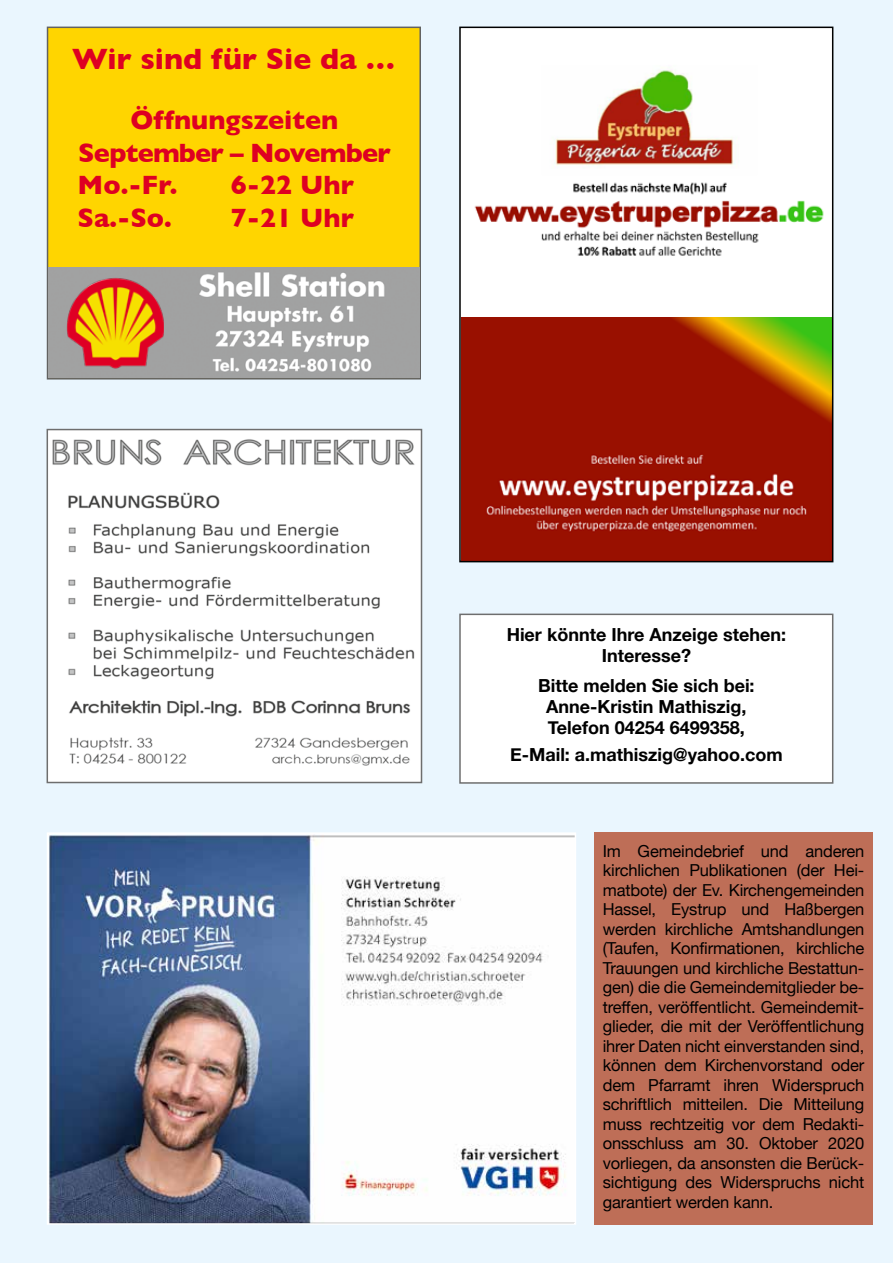
<style>
.page{position:relative;width:893px;height:1263px;background:#eaf6fe}
.page>*{position:absolute;margin:0;border:0;box-sizing:border-box;transform-origin:0 0}
.t1{font:700 30px "Gill Sans";color:#de0022}
.t2{font:700 27px/32.4px "Gill Sans";letter-spacing:-.02em;color:#de0022}
.t3{font:700 27px "Gill Sans";color:#de0022}
.t4{font:700 18px/21px "Helvetica Neue";color:#000;text-align:center}
.t5{font:16.5px/19.5px "Helvetica Neue";letter-spacing:-.01em;color:#000;text-align:justify}
</style>
<div class="page">
<div style="left:594px;top:832px;width:279px;height:393px;background:#be6e57"></div>
<img style="left:50px;top:835px;width:523px;height:387px">
<div style="left:47px;top:832px;width:529px;height:393px;border:2px solid #fff"></div>
<div style="left:47px;top:27px;width:374px;height:352px;background:#ffd500;border:2px solid #626261"></div>
<img style="left:48px;top:268px;width:371px;height:110px">
<img style="left:67px;top:275px;width:97px;height:95px">
<div style="left:460px;top:27px;width:373px;height:535px;background:#fff"></div>
<img style="left:462px;top:317px;width:368px;height:242px">
<div style="left:459px;top:27px;width:374px;height:535px;border:2px solid #000"></div>
<img style="left:474px;top:70px;width:350px;height:186px">
<div style="left:460px;top:614px;width:373px;height:169px;background:#fff"></div>
<div style="left:459px;top:614px;width:374px;height:170px;border:2px solid #6e6e6e"></div>
<img style="left:50px;top:432px;width:369px;height:343px">
<div style="left:47px;top:429px;width:375px;height:354px;border:2px solid #6e6e6e"></div>
<h1 class="t1" style="left:72px;top:35px;width:325px">Wir sind für Sie da …</h1>
<h2 class="t2" style="left:78px;top:103px;width:315px;text-indent:53px">Öffnungszeiten<br>September – November<br>Mo.-Fr.</h2>
<h2 class="t3" style="left:231px;top:164px;width:125px">6-22 Uhr</h2>
<h2 class="t3" style="left:78px;top:196px;width:96px">Sa.-So.</h2>
<h2 class="t3" style="left:231px;top:196px;width:125px">7-21 Uhr</h2>
<p class="t4" style="left:507px;top:625px;width:281px">Hier könnte Ihre Anzeige stehen:<br>Interesse?</p>
<p class="t4" style="left:538px;top:676px;width:218px">Bitte melden Sie sich bei:<br>Anne-Kristin Mathiszig,<br>Telefon 04254 6499358,</p>
<p class="t4" style="left:510px;top:745px;width:274px">E-Mail: a.mathiszig@yahoo.com</p>
<p class="t5" style="left:603px;top:842px;width:263px">Im Gemeindebrief und anderen kirchlichen Publikationen (der Hei&shy;matbote) der Ev. Kirchengemeinden Hassel, Eystrup und Haßbergen werden kirchliche Amtshandlungen (Taufen, Konfirmationen, kirchliche Trauungen und kirchliche Bestattun&shy;gen) die die Gemeindemitglieder be&shy;treffen, veröffentlicht. Gemeindemit&shy;glieder, die mit der Veröffentlichung ihrer Daten nicht einverstanden sind, können dem Kirchenvorstand oder dem Pfarramt ihren Widerspruch schriftlich mitteilen. Die Mitteilung muss rechtzeitig vor dem Redakti&shy;onsschluss am 30. Oktober 2020 vorliegen, da ansonsten die Berück&shy;sichtigung des Widerspruchs nicht garantiert werden kann.</p>
</div>
